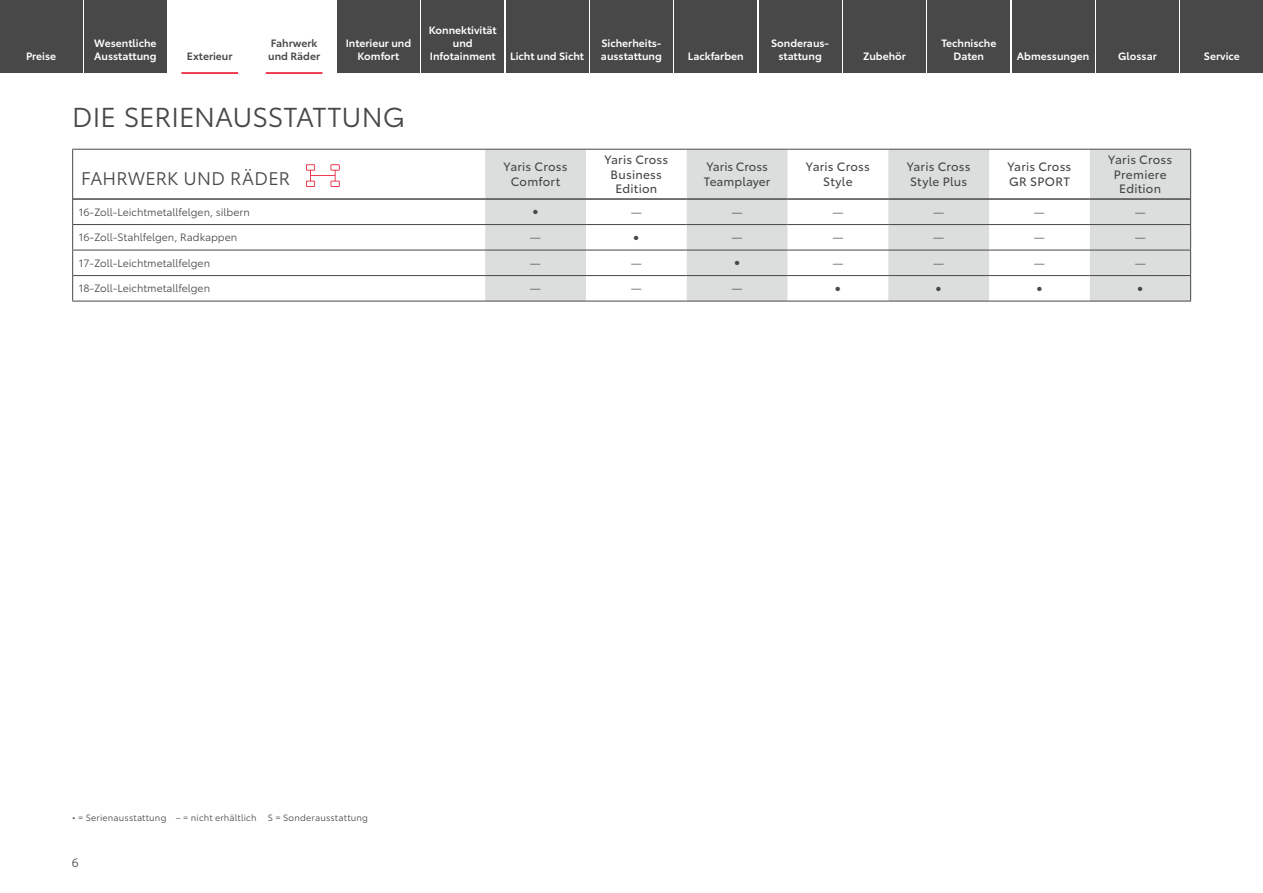
<style>
.page{position:relative;width:1263px;height:893px;background:#fff}
.page>*{position:absolute;margin:0;border:0;box-sizing:border-box;transform-origin:0 0}
.t1{font:27px "Toyota Type";letter-spacing:-.005em;color:#474847}
._1_Kopfzeile_Links{font:18px "Toyota Type";letter-spacing:.015em;color:#474847}
._1_Kopfzeile_mittig_b{font:12px/14.4px "Toyota Type";letter-spacing:.015em;color:#474847;text-align:center}
._1_Kopfzeile_mittig_b-2{font:12px/14.4px "Toyota Type";letter-spacing:-.005em;color:#474847}
.t2{font:12px "Toyota Type";color:#474847}
.t3{font:600 10.5px/12.6px "Toyota Type";color:#fff;text-align:center}
._1_Inhalt_links{font:10.5px "Toyota Type";color:#474847}
._1_Verlinkung_aktuell{font:600 10.5px "Toyota Type";color:#474847}
._1_Inhalt_mittig_PREIS{font:10.5px "Toyota Type";color:#474847}
.t4{font:9px "Toyota Type";letter-spacing:.02em;color:#474847}
._1_Inhalt_mittig_PREIS-2{font:6px "Zapf Dingbats ITC";color:#474847}
</style>
<div class="page">
<hr style="left:72px;top:224px;width:413px;height:1px;background:#474847">
<hr style="left:72px;top:250px;width:413px;height:1px;background:#474847">
<hr style="left:72px;top:275px;width:413px;height:1px;background:#474847">
<svg style="left:72px;top:199px;width:1px;height:102px"></svg>
<svg style="left:485px;top:150px;width:706px;height:151px"></svg>
<hr style="left:72px;top:301px;width:413px;height:1px;background:#474847">
<hr style="left:485px;top:301px;width:101px;height:1px;background:#474847">
<hr style="left:586px;top:301px;width:101px;height:1px;background:#474847">
<hr style="left:687px;top:301px;width:100px;height:1px;background:#474847">
<hr style="left:787px;top:301px;width:101px;height:1px;background:#474847">
<hr style="left:888px;top:301px;width:101px;height:1px;background:#474847">
<hr style="left:989px;top:301px;width:101px;height:1px;background:#474847">
<hr style="left:1090px;top:301px;width:101px;height:1px;background:#474847">
<hr style="left:72px;top:149px;width:413px;height:1px;background:#474847">
<hr style="left:72px;top:150px;width:1px;height:49px;background:#474847">
<hr style="left:485px;top:149px;width:101px;height:1px;background:#474847">
<hr style="left:586px;top:149px;width:101px;height:1px;background:#474847">
<hr style="left:687px;top:149px;width:100px;height:1px;background:#474847">
<hr style="left:787px;top:149px;width:101px;height:1px;background:#474847">
<hr style="left:888px;top:149px;width:101px;height:1px;background:#474847">
<hr style="left:989px;top:149px;width:101px;height:1px;background:#474847">
<hr style="left:1090px;top:149px;width:101px;height:1px;background:#474847">
<hr style="left:1190px;top:150px;width:1px;height:49px;background:#474847">
<hr style="left:73px;top:198px;width:412px;height:2px;background:#474847">
<hr style="left:485px;top:198px;width:101px;height:2px;background:#474847">
<hr style="left:586px;top:198px;width:101px;height:2px;background:#474847">
<hr style="left:687px;top:198px;width:100px;height:2px;background:#474847">
<hr style="left:787px;top:198px;width:101px;height:2px;background:#474847">
<hr style="left:888px;top:198px;width:101px;height:2px;background:#474847">
<hr style="left:989px;top:198px;width:101px;height:2px;background:#474847">
<hr style="left:1090px;top:198px;width:100px;height:2px;background:#474847">
<svg style="left:306px;top:164px;width:34px;height:23px"></svg>
<div style="left:0;top:0;width:82px;height:72px;background:#474847"></div>
<div style="left:84px;top:0;width:83px;height:72px;background:#474847"></div>
<div style="left:337px;top:0;width:83px;height:72px;background:#474847"></div>
<div style="left:422px;top:0;width:82px;height:72px;background:#474847"></div>
<div style="left:506px;top:0;width:82px;height:72px;background:#474847"></div>
<div style="left:590px;top:0;width:83px;height:72px;background:#474847"></div>
<div style="left:675px;top:0;width:82px;height:72px;background:#474847"></div>
<div style="left:759px;top:0;width:82px;height:72px;background:#474847"></div>
<div style="left:843px;top:0;width:82px;height:72px;background:#474847"></div>
<div style="left:928px;top:0;width:82px;height:72px;background:#474847"></div>
<div style="left:1012px;top:0;width:82px;height:72px;background:#474847"></div>
<div style="left:1096px;top:0;width:82px;height:72px;background:#474847"></div>
<div style="left:1181px;top:0;width:82px;height:72px;background:#474847"></div>
<hr style="left:266px;top:72px;width:56px;height:2px;background:#e7001d">
<hr style="left:181px;top:72px;width:57px;height:2px;background:#e7001d">
<p class="t3" style="left:26px;top:49px;width:32px">Preise</p>
<p class="t3" style="left:94px;top:36px;width:64px;text-align:left">Wesentliche<br>Ausstattung</p>
<p class="t3" style="left:346px;top:36px;width:67px">Interieur und<br>Komfort</p>
<p class="_1_Verlinkung_aktuell" style="left:271px;top:35px;width:48px">Fahrwerk</p>
<p class="_1_Verlinkung_aktuell" style="left:187px;top:48px;width:47px">Exterieur</p>
<p class="_1_Verlinkung_aktuell" style="left:268px;top:48px;width:53px">und Räder</p>
<p class="t3" style="left:429px;top:23px;width:69px">Konnektivität und<br>Infotainment</p>
<p class="t3" style="left:510px;top:49px;width:75px">Licht und Sicht</p>
<p class="t3" style="left:601px;top:36px;width:63px;text-align:left">Sicherheits&shy;ausstattung</p>
<p class="t3" style="left:688px;top:49px;width:57px">Lackfarben</p>
<p class="t3" style="left:771px;top:36px;width:59px">Sonderaus&shy;stattung</p>
<p class="t3" style="left:863px;top:49px;width:44px">Zubehör</p>
<p class="t3" style="left:941px;top:36px;width:56px">Technische<br>Daten</p>
<p class="t3" style="left:1017px;top:49px;width:74px">Abmessungen</p>
<p class="t3" style="left:1118px;top:49px;width:40px">Glossar</p>
<p class="t3" style="left:1204px;top:49px;width:37px">Service</p>
<h1 class="t1" style="left:72px;top:97px;width:334px">DIE SERIENAUSSTATTUNG</h1>
<p class="_1_Kopfzeile_Links" style="left:81px;top:166px;width:210px">FAHRWERK UND RÄDER</p>
<p class="_1_Kopfzeile_mittig_b" style="left:504px;top:159px;width:65px">Yaris Cross<br>Comfort</p>
<p class="_1_Kopfzeile_mittig_b" style="left:604px;top:152px;width:65px">Yaris Cross<br>Business<br>Edition</p>
<p class="_1_Kopfzeile_mittig_b-2" style="left:704px;top:159px;width:68px">Yaris Cross<br>Teamplayer</p>
<p class="_1_Kopfzeile_mittig_b" style="left:806px;top:159px;width:65px">Yaris Cross<br>Style</p>
<p class="_1_Kopfzeile_mittig_b" style="left:907px;top:159px;width:65px;text-align:left">Yaris Cross<br>Style Plus</p>
<p class="_1_Kopfzeile_mittig_b" style="left:1007px;top:159px;width:65px">Yaris Cross</p>
<p class="_1_Kopfzeile_mittig_b" style="left:1009px;top:173px;width:62px">GR SPORT</p>
<p class="_1_Kopfzeile_mittig_b" style="left:1108px;top:152px;width:65px">Yaris Cross<br>Premiere<br>Edition</p>
<p class="_1_Inhalt_links" style="left:79px;top:204px;width:173px">16-Zoll-Leichtmetallfelgen, silbern</p>
<p class="_1_Inhalt_mittig_PREIS-2" style="left:533px;top:209px;width:6px">●</p>
<p class="_1_Inhalt_mittig_PREIS" style="left:631px;top:204px;width:13px">―</p>
<p class="_1_Inhalt_mittig_PREIS" style="left:731px;top:204px;width:13px">―</p>
<p class="_1_Inhalt_mittig_PREIS" style="left:832px;top:204px;width:13px">―</p>
<p class="_1_Inhalt_mittig_PREIS" style="left:933px;top:204px;width:13px">―</p>
<p class="_1_Inhalt_mittig_PREIS" style="left:1034px;top:204px;width:13px">―</p>
<p class="_1_Inhalt_mittig_PREIS" style="left:1135px;top:204px;width:13px">―</p>
<p class="_1_Inhalt_links" style="left:79px;top:230px;width:160px">16-Zoll-Stahlfelgen, Radkappen</p>
<p class="_1_Inhalt_mittig_PREIS" style="left:530px;top:230px;width:13px">―</p>
<p class="_1_Inhalt_mittig_PREIS-2" style="left:634px;top:235px;width:6px">●</p>
<p class="_1_Inhalt_mittig_PREIS" style="left:731px;top:230px;width:13px">―</p>
<p class="_1_Inhalt_mittig_PREIS" style="left:832px;top:230px;width:13px">―</p>
<p class="_1_Inhalt_mittig_PREIS" style="left:933px;top:230px;width:13px">―</p>
<p class="_1_Inhalt_mittig_PREIS" style="left:1034px;top:230px;width:13px">―</p>
<p class="_1_Inhalt_mittig_PREIS" style="left:1135px;top:230px;width:13px">―</p>
<p class="_1_Inhalt_links" style="left:79px;top:255px;width:133px">17-Zoll-Leichtmetallfelgen</p>
<p class="_1_Inhalt_mittig_PREIS" style="left:530px;top:255px;width:13px">―</p>
<p class="_1_Inhalt_mittig_PREIS" style="left:631px;top:255px;width:13px">―</p>
<p class="_1_Inhalt_mittig_PREIS-2" style="left:735px;top:260px;width:6px">●</p>
<p class="_1_Inhalt_mittig_PREIS" style="left:832px;top:255px;width:13px">―</p>
<p class="_1_Inhalt_mittig_PREIS" style="left:933px;top:255px;width:13px">―</p>
<p class="_1_Inhalt_mittig_PREIS" style="left:1034px;top:255px;width:13px">―</p>
<p class="_1_Inhalt_mittig_PREIS" style="left:1135px;top:255px;width:13px">―</p>
<p class="_1_Inhalt_links" style="left:79px;top:281px;width:133px">18-Zoll-Leichtmetallfelgen</p>
<p class="_1_Inhalt_mittig_PREIS" style="left:530px;top:281px;width:13px">―</p>
<p class="_1_Inhalt_mittig_PREIS" style="left:631px;top:281px;width:13px">―</p>
<p class="_1_Inhalt_mittig_PREIS" style="left:731px;top:281px;width:13px">―</p>
<p class="_1_Inhalt_mittig_PREIS-2" style="left:835px;top:286px;width:6px">●</p>
<p class="_1_Inhalt_mittig_PREIS-2" style="left:936px;top:286px;width:6px">●</p>
<p class="_1_Inhalt_mittig_PREIS-2" style="left:1037px;top:286px;width:6px">●</p>
<p class="_1_Inhalt_mittig_PREIS-2" style="left:1138px;top:286px;width:6px">●</p>
<p class="t4" style="left:72px;top:811px;width:186px">• = Serienausstattung – = nicht erhältlich</p>
<p class="t4" style="left:268px;top:811px;width:101px">S = Sonderausstattung</p>
<p class="t2" style="left:72px;top:854px;width:8px">6</p>
</div>
